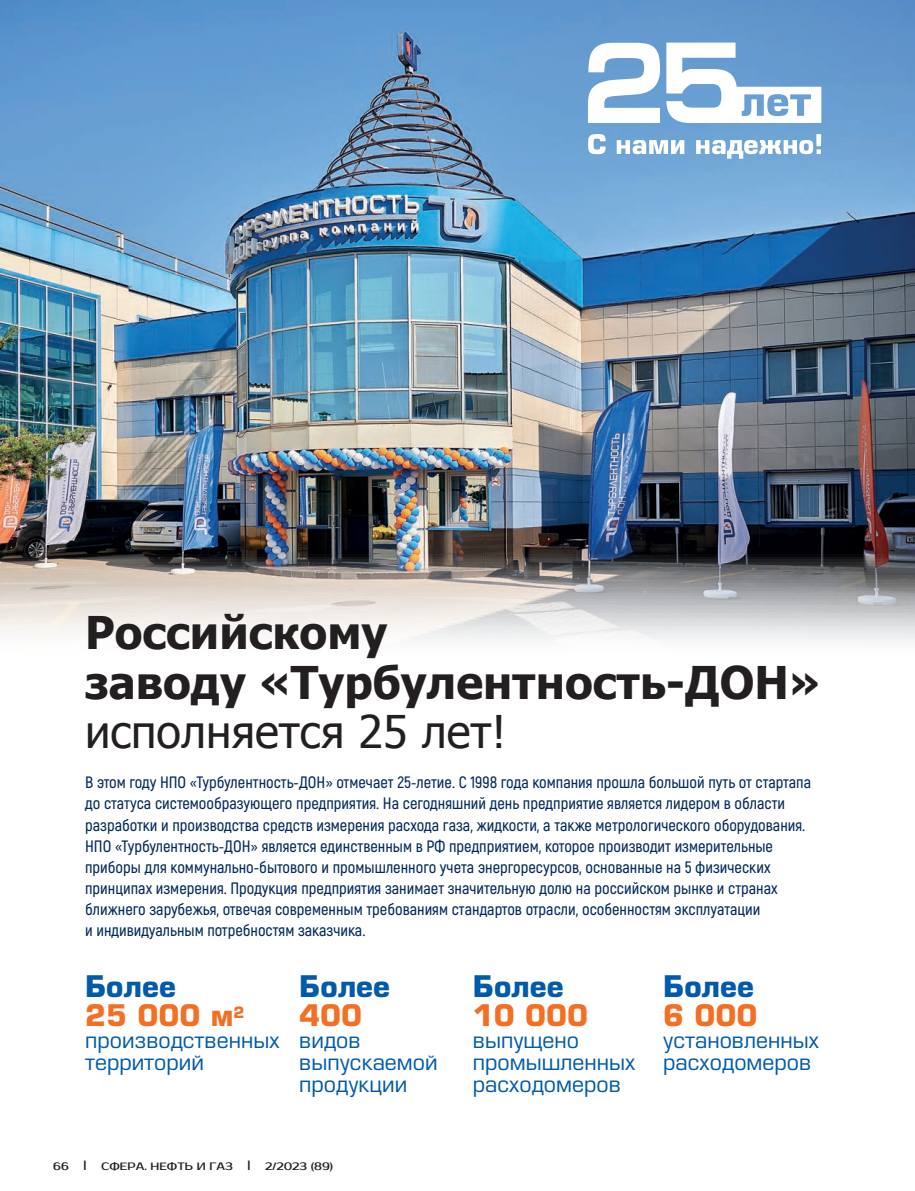
<style>
.page{position:relative;width:915px;height:1191px;background:#fff}
.page>*{position:absolute;margin:0;border:0;box-sizing:border-box;transform-origin:0 0}
.t1{font:700 45px/49.5px "Tahoma";color:#231f20}
.t2{font:45px "Tahoma";color:#231f20}
.t3{font:700 28.95px/29.1px "Europe";color:#f26f23}
.t4{font:700 28.95px "Europe";color:#015aaa}
.t5{font:21.75px/21.8px "Europe";color:#015aaa}
.t6{font:600 16.5px/21px "Akrobat";color:#042a5c}
.t7{font:10.5px "Prosto";color:#231f20}
.s1{color:#015aaa}
</style>
<div class="page">
<img style="left:0;top:0;width:914px;height:640px">
<svg style="left:588px;top:134px;width:17px;height:20px"></svg>
<svg style="left:616px;top:140px;width:68px;height:14px"></svg>
<svg style="left:696px;top:134px;width:125px;height:25px"></svg>
<svg style="left:587px;top:43px;width:73px;height:80px"></svg>
<svg style="left:666px;top:43px;width:155px;height:80px"></svg>
<h1 class="t1" style="left:85px;top:610px;width:736px">Российскому<br>заводу «Турбулентность-ДОН»</h1>
<h1 class="t2" style="left:85px;top:701px;width:423px">исполняется 25 лет!</h1>
<p class="t6" style="left:85px;top:772px;width:727px">В этом году НПО «Турбулентность-ДОН» отмечает 25-летие. С 1998 года компания прошла большой путь от стартапа до статуса системообразующего предприятия. На сегодняшний день предприятие является лидером в области разработки и производства средств измерения расхода газа, жидкости, а также метрологического оборудования.<br>НПО «Турбулентность-ДОН» является единственным в РФ предприятием, которое производит измерительные приборы для коммунально-бытового и промышленного учета энергоресурсов, основанные на 5 физических принципах измерения. Продукция предприятия занимает значительную долю на российском рынке и странах ближнего зарубежья, отвечая современным требованиям стандартов отрасли, особенностям эксплуатации<br>и индивидуальным потребностям заказчика.</p>
<h2 class="t3" style="left:85px;top:972px;width:161px"><span class="s1">Более<br></span>25 000 м<sup>2</sup></h2>
<h3 class="t5" style="left:85px;top:1029px;width:196px">производственных территорий</h3>
<h2 class="t4" style="left:299px;top:969px;width:92px">Более</h2>
<h2 class="t3" style="left:299px;top:1001px;width:64px">400</h2>
<h3 class="t5" style="left:299px;top:1029px;width:140px">видов выпускаемой продукции</h3>
<h2 class="t4" style="left:473px;top:969px;width:92px">Более</h2>
<h2 class="t3" style="left:473px;top:1001px;width:117px">10 000</h2>
<h3 class="t5" style="left:473px;top:1029px;width:164px">выпущено промышленных расходомеров</h3>
<h2 class="t4" style="left:663px;top:969px;width:92px">Более</h2>
<h2 class="t3" style="left:663px;top:1001px;width:96px">6 000</h2>
<h3 class="t5" style="left:663px;top:1029px;width:157px">установленных расходомеров</h3>
<p class="t7" style="left:53px;top:1159px;width:17px">66</p>
<p class="t7" style="left:83px;top:1158px;width:4px">|</p>
<p class="t7" style="left:101px;top:1159px;width:133px">СФЕРА. НЕФТЬ И ГАЗ</p>
<p class="t7" style="left:247px;top:1158px;width:4px">|</p>
<p class="t7" style="left:265px;top:1159px;width:69px">2/2023 (89)</p>
</div>
